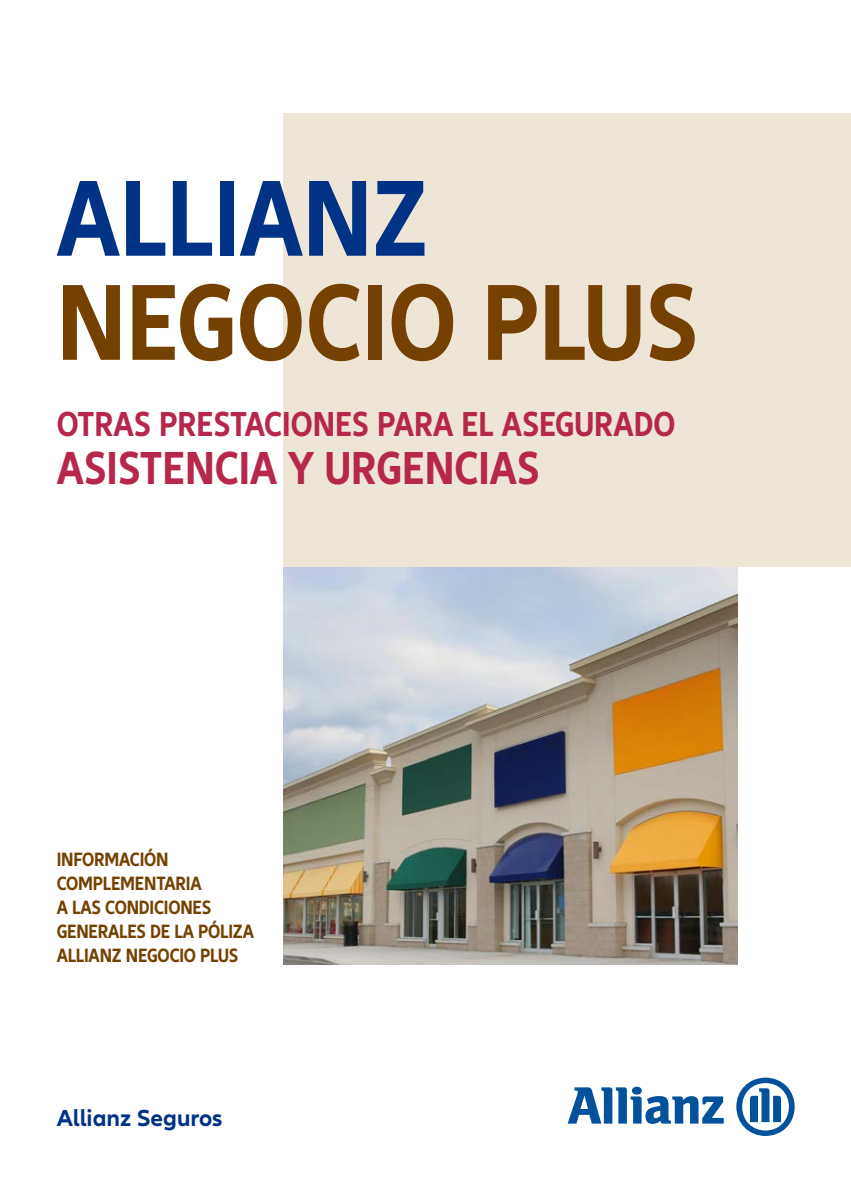
<style>
.page{position:relative;width:851px;height:1191px;background:#fff}
.page>*{position:absolute;margin:0;border:0;box-sizing:border-box;transform-origin:0 0}
.t1{font:700 condensed 112px "Allianz Neo";color:#754100}
.t2{font:700 condensed 112px "Allianz Neo";color:#003286}
.t3{font:700 condensed 48px "Allianz Neo";color:#b6274b}
.t4{font:700 condensed 36px "Allianz Neo";color:#b6274b}
.t5{font:700 24px "Allianz Neo";color:#003286}
.t6{font:700 condensed 20px/24px "Allianz Neo";letter-spacing:-.01em;color:#754100}
</style>
<div class="page">
<img style="left:283px;top:567px;width:454px;height:397px">
<div style="left:283px;top:113px;width:567px;height:454px;background:#efe5d7"></div>
<svg style="left:568px;top:1086px;width:155px;height:37px"></svg>
<svg style="left:736px;top:1077px;width:58px;height:59px"></svg>
<h1 class="t2" style="left:57px;top:154px;width:373px">ALLIANZ</h1>
<h1 class="t1" style="left:57px;top:258px;width:642px">NEGOCIO PLUS</h1>
<h3 class="t4" style="left:57px;top:403px;width:620px">OTRAS PRESTACIONES PARA EL ASEGURADO</h3>
<h2 class="t3" style="left:57px;top:440px;width:484px">ASISTENCIA Y URGENCIAS</h2>
<p class="t6" style="left:57px;top:847px;width:199px">INFORMACIÓN<br>COMPLEMENTARIA<br>A LAS CONDICIONES<br>GENERALES DE LA PÓLIZA<br>ALLIANZ NEGOCIO PLUS</p>
<p class="t5" style="left:57px;top:1103px;width:167px">Allianz Seguros</p>
</div>
